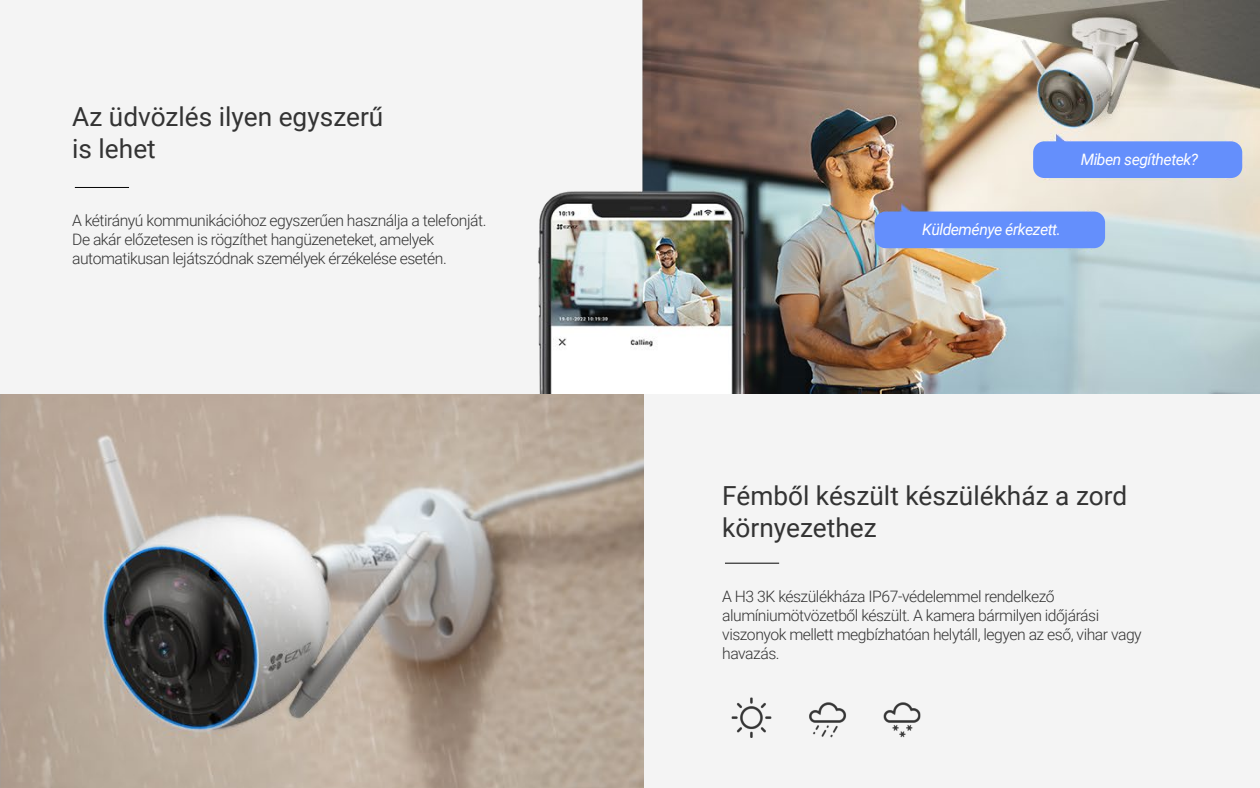
<style>
.page{position:relative;width:1260px;height:788px;background:#fff}
.page>*{position:absolute;margin:0;border:0;box-sizing:border-box;transform-origin:0 0}
.t1{font:26.25px/31.5px "Roboto";color:#333}
.t2{font:300 15.75px/18.9px "Roboto";letter-spacing:-.03em;color:#333}
.t3{font:italic 15.75px "Roboto";letter-spacing:-.03em;color:#fff}
</style>
<div class="page">
<div style="left:0;top:0;width:1260px;height:394px;background:#f4f4f4"></div>
<div style="left:0;top:394px;width:1260px;height:394px;background:#f4f4f4"></div>
<img style="left:538px;top:0;width:722px;height:394px">
<img style="left:731px;top:697px;width:190px;height:41px">
<img style="left:0;top:394px;width:643px;height:394px">
<hr style="left:75px;top:187px;width:54px;height:1px;background:#050505">
<hr style="left:725px;top:562px;width:54px;height:1px;background:#050505">
<div style="left:1033px;top:141px;width:209px;height:37px;background:#648ffc;border-radius:11px"></div>
<div style="left:875px;top:211px;width:230px;height:37px;background:#648ffc;border-radius:11px"></div>
<h1 class="t1" style="left:72px;top:100px;width:313px">Az üdvözlés ilyen egyszerű is lehet</h1>
<p class="t2" style="left:72px;top:210px;width:416px">A kétirányú kommunikációhoz egyszerűen használja a telefonját.<br>De akár előzetesen is rögzíthet hangüzeneteket, amelyek automatikusan lejátszódnak személyek érzékelése esetén.</p>
<p class="t3" style="left:922px;top:218px;width:140px">Küldeménye érkezett.</p>
<p class="t3" style="left:1081px;top:148px;width:119px">Miben segíthetek?</p>
<h1 class="t1" style="left:722px;top:479px;width:406px">Fémből készült készülékház a zord környezethez</h1>
<p class="t2" style="left:722px;top:586px;width:421px">A H3 3K készülékháza IP67-védelemmel rendelkező alumíniumötvözetből készült. A kamera bármilyen időjárási viszonyok mellett megbízhatóan helytáll, legyen az eső, vihar vagy havazás.</p>
</div>
